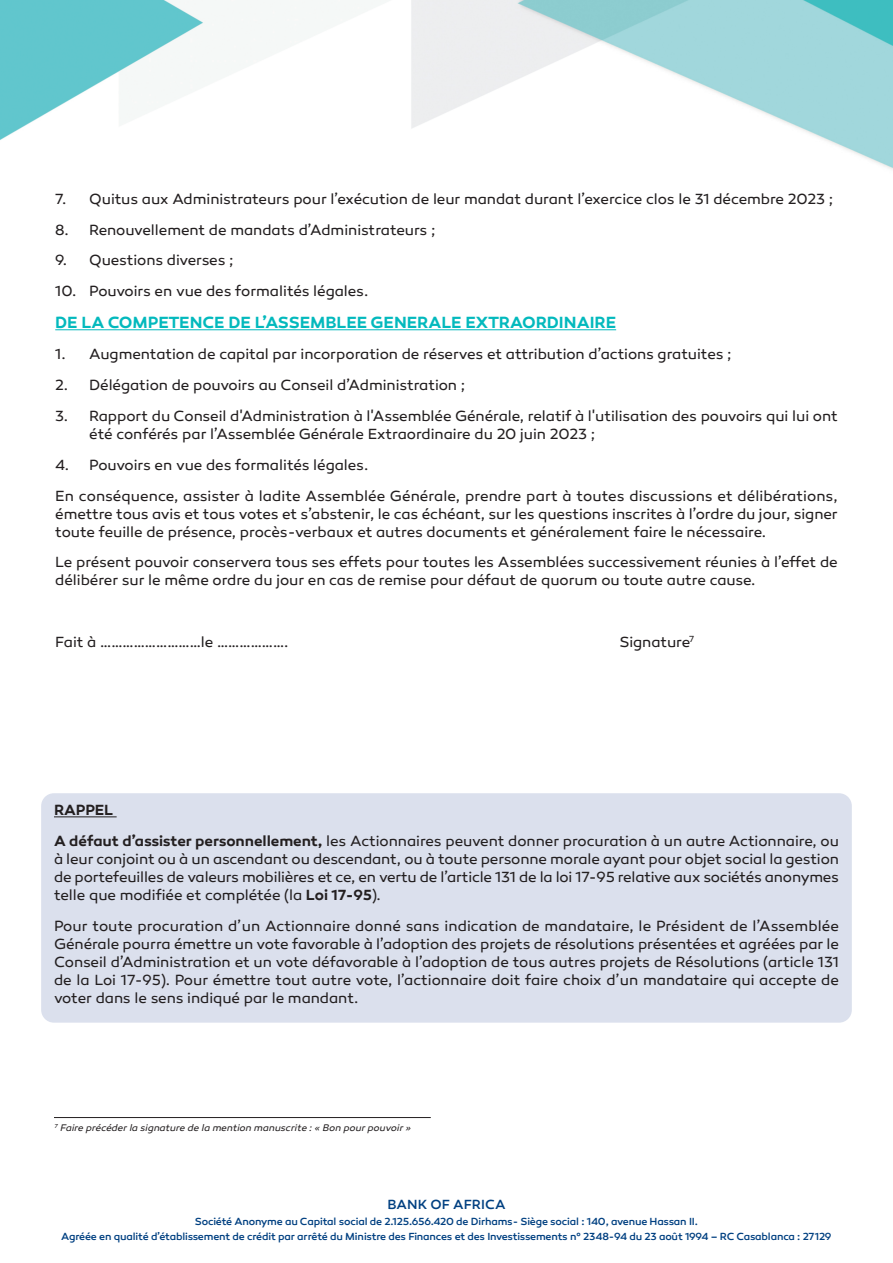
<style>
.page{position:relative;width:893px;height:1263px;background:#fff}
.page>*{position:absolute;margin:0;border:0;box-sizing:border-box;transform-origin:0 0}
.t1{font:600 16.5px "Canaro";color:#03b9bd}
.t2{font:15px/18px "Canaro";letter-spacing:-.005em;color:#231f20}
.t3{font:500 13.5px "Canaro";letter-spacing:.01em;color:#014081}
.t4{font:500 10.5px/14.7px "Canaro";letter-spacing:-.015em;color:#014081;text-align:center}
.t5{font:italic 9.75px "Canaro";color:#231f20}
.s1{font-weight:600}
</style>
<div class="page">
<img style="left:0;top:0;width:893px;height:331px">
<div style="left:41px;top:793px;width:811px;height:230px;background:#dbe0ed;border-radius:13px"></div>
<hr style="left:55px;top:329px;width:561px;height:1px;background:#03b9bd">
<hr style="left:54px;top:816px;width:63px;height:1px;background:#231f20">
<hr style="left:54px;top:1117px;width:377px;height:1px;background:#231f20">
<p class="t2" style="left:55px;top:191px;width:779px">7. Quitus aux Administrateurs pour l’exécution de leur mandat durant l’exercice clos le 31 décembre 2023 ;</p>
<p class="t2" style="left:55px;top:222px;width:382px">8. Renouvellement de mandats d’Administrateurs ;</p>
<p class="t2" style="left:55px;top:253px;width:180px">9. Questions diverses ;</p>
<p class="t2" style="left:55px;top:284px;width:315px">10. Pouvoirs en vue des formalités légales.</p>
<p class="t1" style="left:55px;top:317px;width:562px">DE LA COMPETENCE DE L’ASSEMBLEE GENERALE EXTRAORDINAIRE</p>
<p class="t2" style="left:55px;top:347px;width:678px">1. Augmentation de capital par incorporation de réserves et attribution d’actions gratuites ;</p>
<p class="t2" style="left:55px;top:378px;width:411px">2. Délégation de pouvoirs au Conseil d’Administration ;</p>
<p class="t2" style="left:89px;top:409px;width:750px;text-indent:-34px">3. Rapport du Conseil d'Administration à l'Assemblée Générale, relatif à l'utilisation des pouvoirs qui lui ont été conférés par l’Assemblée Générale Extraordinaire du 20 juin 2023 ;</p>
<p class="t2" style="left:55px;top:451px;width:784px;line-height:30.8px">4. Pouvoirs en vue des formalités légales.<br>En conséquence, assister à ladite Assemblée Générale, prendre part à toutes discussions et délibérations,</p>
<p class="t2" style="left:55px;top:506px;width:784px">émettre tous avis et tous votes et s’abstenir, le cas échéant, sur les questions inscrites à l’ordre du jour, signer toute feuille de présence, procès-verbaux et autres documents et généralement faire le nécessaire.</p>
<p class="t2" style="left:55px;top:555px;width:784px">Le présent pouvoir conservera tous ses effets pour toutes les Assemblées successivement réunies à l’effet de délibérer sur le même ordre du jour en cas de remise pour défaut de quorum ou toute autre cause.</p>
<p class="t2" style="left:55px;top:634px;width:235px">Fait à ………………………le ……………….</p>
<p class="t2" style="left:619px;top:634px;width:76px">Signature<sup>7</sup></p>
<p class="t2" style="left:54px;top:796px;width:786px;line-height:30.8px"><span class="s1">RAPPEL<br>A défaut d’assister personnellement,</span> les Actionnaires peuvent donner procuration à un autre Actionnaire, ou</p>
<p class="t2" style="left:54px;top:852px;width:786px;text-align:justify">à leur conjoint ou à un ascendant ou descendant, ou à toute personne morale ayant pour objet social la gestion de portefeuilles de valeurs mobilières et ce, en vertu de l’article 131 de la loi 17-95 relative aux sociétés anonymes telle que modifiée et complétée (la <span class="s1">Loi 17-95</span>).</p>
<p class="t2" style="left:54px;top:918px;width:786px;text-align:justify">Pour toute procuration d’un Actionnaire donné sans indication de mandataire, le Président de l’Assemblée Générale pourra émettre un vote favorable à l’adoption des projets de résolutions présentées et agréées par le Conseil d’Administration et un vote défavorable à l’adoption de tous autres projets de Résolutions (article 131 de la Loi 17-95). Pour émettre tout autre vote, l’actionnaire doit faire choix d’un mandataire qui accepte de voter dans le sens indiqué par le mandant.</p>
<p class="t5" style="left:54px;top:1124px;width:360px"><sup>7</sup> Faire précéder la signature de la mention manuscrite : « Bon pour pouvoir »</p>
<p class="t3" style="left:387px;top:1199px;width:120px">BANK OF AFRICA</p>
<p class="t4" style="left:61px;top:1215px;width:772px">Société Anonyme au Capital social de 2.125.656.420 de Dirhams- Siège social : 140, avenue Hassan II.<br>Agréée en qualité d’établissement de crédit par arrêté du Ministre des Finances et des Investissements n° 2348-94 du 23 août 1994 – RC Casablanca : 27129</p>
</div>
